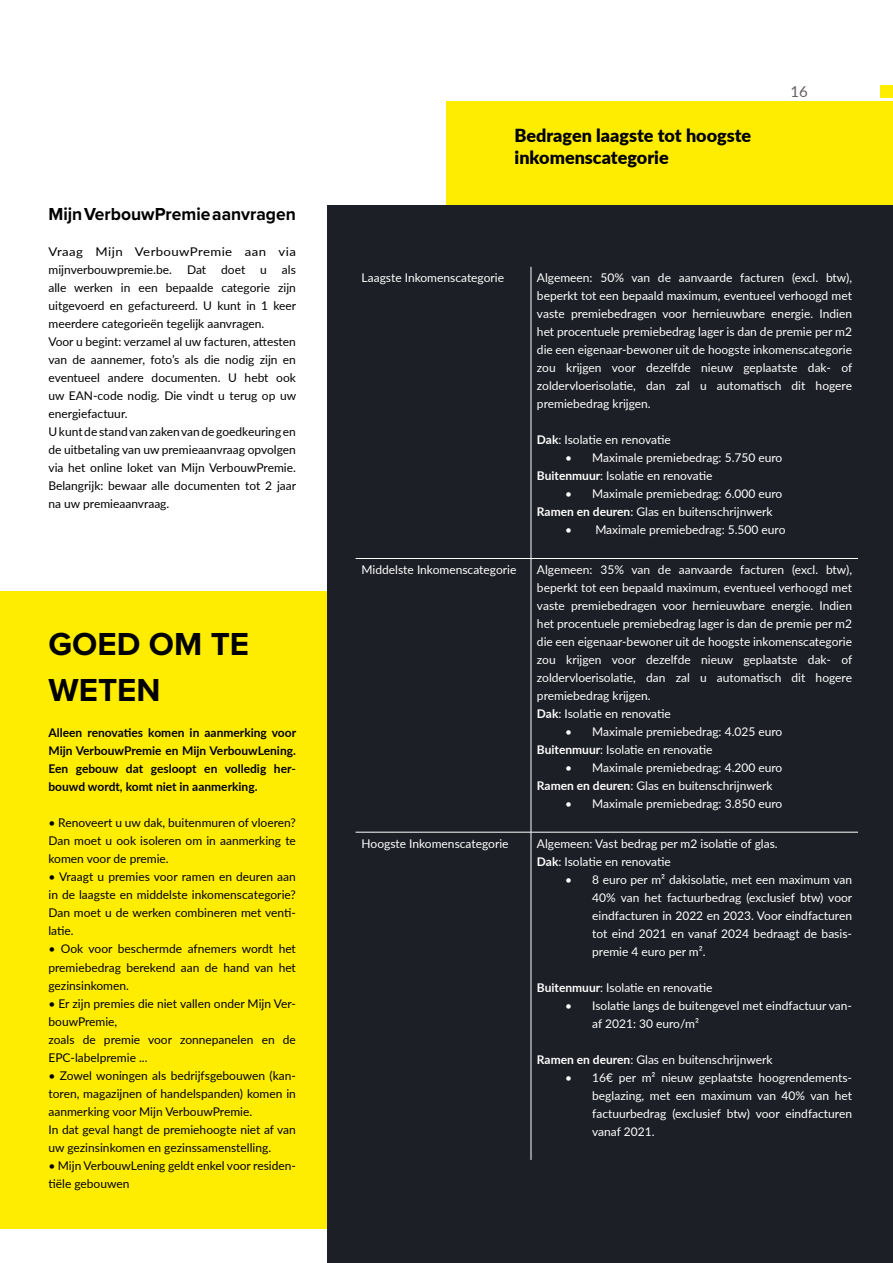
<style>
.page{position:relative;width:893px;height:1263px;background:#fff}
.page>*{position:absolute;margin:0;border:0;box-sizing:border-box;transform-origin:0 0}
.t1{font:700 33px/46.8px "Proxima Nova";color:#000}
.t2{font:900 18px/21.6px "Lato";color:#000}
.t3{font:700 18px "Proxima Nova";color:#000}
.t4{font:15px "Lato";color:#635f5e}
.t5{font:12px/18px "Lato";color:#fff}
.t6{font:12px/18px "Lato";color:#000;text-align:justify}
.t7{font:12px/18px "Lato";color:#000;scale:1.1 1}
.t8{font:700 12px/18px "Lato";color:#000;text-align:justify}
.s1{font-weight:700}
</style>
<div class="page">
<div style="left:0;top:591px;width:344px;height:638px;background:#ffed00"></div>
<div style="left:446px;top:101px;width:447px;height:638px;background:#ffed00"></div>
<div style="left:327px;top:205px;width:566px;height:1058px;background:#1d1f26"></div>
<hr style="left:531px;top:267px;width:1px;height:291px;background:#fff">
<hr style="left:356px;top:558px;width:175px;height:1px;background:#fff">
<hr style="left:531px;top:559px;width:1px;height:273px;background:#fff">
<hr style="left:356px;top:832px;width:175px;height:1px;background:#fff">
<hr style="left:531px;top:832px;width:1px;height:328px;background:#fff">
<hr style="left:531px;top:558px;width:327px;height:1px;background:#fff">
<hr style="left:531px;top:832px;width:327px;height:1px;background:#fff">
<div style="left:880px;top:85px;width:13px;height:12px;background:#ffed00"></div>
<h2 class="t3" style="left:48px;top:200px;width:249px">Mijn VerbouwPremie aanvragen</h2>
<p class="t7" style="left:48px;top:242px;width:227px">Vraag Mijn VerbouwPremie aan via mijnverbouwpremie.be. Dat doet u als alle werken in een bepaalde categorie zijn uitgevoerd en gefactureerd. U kunt in 1 keer meerdere categorieën tegelijk aanvragen.<br>Voor u begint: verzamel al uw facturen, attesten van de aannemer, foto’s als die nodig zijn en eventueel andere documenten. U hebt ook uw EAN-code nodig. Die vindt u terug op uw energiefactuur.<br>U kunt de stand van zaken van de goedkeuring en de uitbetaling van uw premieaanvraag opvolgen via het online loket van Mijn VerbouwPremie.<br>Belangrijk: bewaar alle documenten tot 2 jaar na uw premieaanvraag.</p>
<h1 class="t1" style="left:48px;top:619px;width:202px">GOED OM TE<br>WETEN</h1>
<p class="t8" style="left:48px;top:723px;width:249px">Alleen renovaties komen in aanmerking voor Mijn VerbouwPremie en Mijn VerbouwLening.<br>Een gebouw dat gesloopt en volledig her&shy;bouwd wordt, komt niet in aanmerking.</p>
<p class="t6" style="left:48px;top:814px;width:249px">• Renoveert u uw dak, buitenmuren of vloeren?<br>Dan moet u ook isoleren om in aanmerking te komen voor de premie.</p>
<p class="t6" style="left:48px;top:868px;width:249px">• Vraagt u premies voor ramen en deuren aan in de laagste en middelste inkomenscategorie?<br>Dan moet u de werken combineren met venti&shy;latie.</p>
<p class="t6" style="left:48px;top:940px;width:249px">• Ook voor beschermde afnemers wordt het premiebedrag berekend aan de hand van het gezinsinkomen.</p>
<p class="t6" style="left:48px;top:994px;width:249px;text-align:left">• Er zijn premies die niet vallen onder Mijn Ver&shy;bouwPremie,<br>zoals de premie voor zonnepanelen en de<br>EPC-labelpremie ...</p>
<p class="t6" style="left:48px;top:1066px;width:249px;text-align:left">• Zowel woningen als bedrijfsgebouwen (kan&shy;toren, magazijnen of handelspanden) komen in aanmerking voor Mijn VerbouwPremie.<br>In dat geval hangt de premiehoogte niet af van uw gezinsinkomen en gezinssamenstelling.</p>
<p class="t6" style="left:48px;top:1156px;width:249px">• Mijn VerbouwLening geldt enkel voor residen&shy;tiële gebouwen</p>
<h2 class="t2" style="left:514px;top:124px;width:238px">Bedragen laagste tot hoogste inkomenscategorie</h2>
<p class="t4" style="left:790px;top:81px;width:19px">16</p>
<p class="t5" style="left:362px;top:269px;width:144px">Laagste Inkomenscategorie</p>
<p class="t5" style="left:537px;top:269px;width:317px;text-align:justify">Algemeen: 50% van de aanvaarde facturen (excl. btw), beperkt tot een bepaald maximum, eventueel verhoogd met vaste premiebedragen voor hernieuwbare energie. Indien het procentuele premiebedrag lager is dan de premie per m2 die een eigenaar-bewoner uit de hoogste inkomenscategorie zou krijgen voor dezelfde nieuw geplaatste dak- of zoldervloerisolatie, dan zal u automatisch dit hogere premiebedrag krijgen.</p>
<p class="t5" style="left:537px;top:431px;width:135px"><span class="s1">Dak</span>: Isolatie en renovatie</p>
<p class="t5" style="left:537px;top:449px;width:247px;text-indent:28px">• Maximale premiebedrag: 5.750 euro<br><span class="s1">Buitenmuur</span>: Isolatie en renovatie</p>
<p class="t5" style="left:537px;top:485px;width:247px;text-indent:28px">• Maximale premiebedrag: 6.000 euro<br><span class="s1">Ramen en deuren</span>: Glas en buitenschrijnwerk</p>
<p class="t5" style="left:565px;top:521px;width:222px">• Maximale premiebedrag: 5.500 euro</p>
<p class="t5" style="left:362px;top:560px;width:156px">Middelste Inkomenscategorie</p>
<p class="t5" style="left:537px;top:560px;width:317px">Algemeen: 35% van de aanvaarde facturen (excl. btw), beperkt tot een bepaald maximum, eventueel verhoogd met vaste premiebedragen voor hernieuwbare energie. Indien het procentuele premiebedrag lager is dan de premie per m2 die een eigenaar-bewoner uit de hoogste inkomenscategorie zou krijgen voor dezelfde nieuw geplaatste dak- of zoldervloerisolatie, dan zal u automatisch dit hogere premiebedrag krijgen.<br><span class="s1">Dak</span>: Isolatie en renovatie</p>
<p class="t5" style="left:537px;top:722px;width:247px;text-indent:28px">• Maximale premiebedrag: 4.025 euro<br><span class="s1">Buitenmuur</span>: Isolatie en renovatie</p>
<p class="t5" style="left:537px;top:758px;width:247px;text-indent:28px">• Maximale premiebedrag: 4.200 euro<br><span class="s1">Ramen en deuren</span>: Glas en buitenschrijnwerk</p>
<p class="t5" style="left:565px;top:794px;width:219px">• Maximale premiebedrag: 3.850 euro</p>
<p class="t5" style="left:362px;top:834px;width:149px">Hoogste Inkomenscategorie</p>
<p class="t5" style="left:537px;top:834px;width:242px">Algemeen: Vast bedrag per m2 isolatie of glas.<br><span class="s1">Dak</span>: Isolatie en renovatie</p>
<p class="t5" style="left:592px;top:870px;width:262px;text-align:justify;text-indent:-27px">• 8 euro per m² dakisolatie, met een maximum van 40% van het factuurbedrag (exclusief btw) voor eindfacturen in 2022 en 2023. Voor eindfacturen tot eind 2021 en vanaf 2024 bedraagt de basis&shy;premie 4 euro per m².</p>
<p class="t5" style="left:537px;top:978px;width:177px"><span class="s1">Buitenmuur</span>: Isolatie en renovatie</p>
<p class="t5" style="left:592px;top:996px;width:261px;text-indent:-27px">• Isolatie langs de buitengevel met eindfactuur van&shy;af 2021: 30 euro/m²</p>
<p class="t5" style="left:537px;top:1050px;width:237px"><span class="s1">Ramen en deuren</span>: Glas en buitenschrijnwerk</p>
<p class="t5" style="left:592px;top:1068px;width:261px;text-align:justify;text-indent:-27px">• 16€ per m² nieuw geplaatste hoogrendements&shy;beglazing, met een maximum van 40% van het factuurbedrag (exclusief btw) voor eindfacturen vanaf 2021.</p>
</div>
